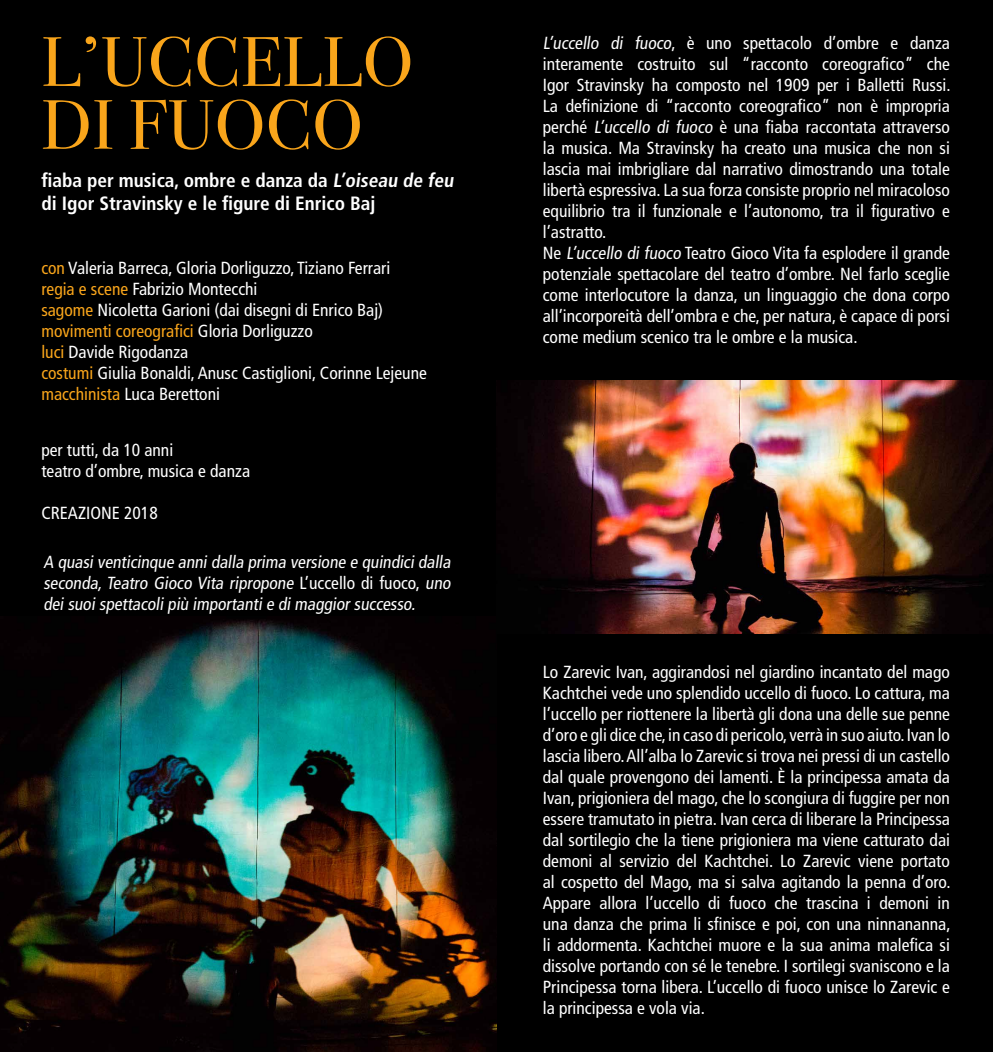
<style>
.page{position:relative;width:993px;height:1052px;background:#fff}
.page>*{position:absolute;margin:0;border:0;box-sizing:border-box;transform-origin:0 0}
.t1{font:70px "Bodoni Svty Two SCITCTT";letter-spacing:.01em;color:#f9a51b}
.t2{font:700 condensed 19.25px "Frutiger LT Std";color:#fff}
.t3{font:condensed 17.5px/21px "Frutiger LT Std";color:#fff;text-align:justify}
.t4{font:condensed 17.5px "Frutiger LT Std";color:#f9a51b}
.s1{color:#f9a51b}
.s2{color:#fff}
</style>
<div class="page">
<div style="left:496px;top:0;width:496px;height:1052px;background:#000"></div>
<div style="left:0;top:0;width:496px;height:1052px;background:#000"></div>
<img style="left:0;top:619px;width:496px;height:433px">
<img style="left:518px;top:381px;width:474px;height:253px">
<p class="t1" style="left:41px;top:20px;width:373px">L’UCCELLO</p>
<p class="t1" style="left:41px;top:83px;width:323px">DI FUOCO</p>
<p class="t2" style="left:41px;top:169px;width:416px">fiaba per musica, ombre e danza da L’oiseau de feu</p>
<p class="t2" style="left:41px;top:192px;width:335px">di Igor Stravinsky e le figure di Enrico Baj</p>
<p class="t3" style="left:41px;top:258px;width:350px"><span class="s1">con</span> Valeria Barreca, Gloria Dorliguzzo, Tiziano Ferrari</p>
<p class="t3" style="left:41px;top:279px;width:217px"><span class="s1">regia e scene</span> Fabrizio Montecchi</p>
<p class="t3" style="left:41px;top:300px;width:343px"><span class="s1">sagome</span> Nicoletta Garioni (dai disegni di Enrico Baj)</p>
<p class="t4" style="left:41px;top:321px;width:273px">movimenti coreografici <span class="s2">Gloria Dorliguzzo</span></p>
<p class="t3" style="left:41px;top:342px;width:148px"><span class="s1">luci</span> Davide Rigodanza</p>
<p class="t3" style="left:41px;top:363px;width:387px"><span class="s1">costumi</span> Giulia Bonaldi, Anusc Castiglioni, Corinne Lejeune</p>
<p class="t3" style="left:41px;top:384px;width:180px"><span class="s1">macchinista</span> Luca Berettoni</p>
<p class="t3" style="left:41px;top:440px;width:133px">per tutti, da 10 anni</p>
<p class="t3" style="left:41px;top:461px;width:210px">teatro d’ombre, musica e danza</p>
<p class="t3" style="left:41px;top:503px;width:118px">CREAZIONE 2018</p>
<p class="t3" style="left:43px;top:551px;width:411px">A quasi venticinque anni dalla prima versione e quindici dalla seconda, Teatro Gioco Vita ripropone L’ u c c e l l o d i f u o c o, uno dei suoi spettacoli più importanti e di maggior successo.</p>
<p class="t3" style="left:542px;top:33px;width:409px">L’uccello di fuoco, è uno spettacolo d’ombre e danza interamente costruito sul “racconto coreografico” che Igor Stravinsky ha composto nel 1909 per i Balletti Russi.<br>La definizione di “racconto coreografico” non è impropria perché L’uccello di fuoco è una fiaba raccontata attraverso la musica. Ma Stravinsky ha creato una musica che non si lascia mai imbrigliare dal narrativo dimostrando una totale libertà espressiva. La sua forza consiste proprio nel miracoloso equilibrio tra il funzionale e l’autonomo, tra il figurativo e l’astratto.</p>
<p class="t3" style="left:542px;top:243px;width:408px">Ne L’uccello di fuoco Teatro Gioco Vita fa esplodere il grande potenziale spettacolare del teatro d’ombre. Nel farlo sceglie come interlocutore la danza, un linguaggio che dona corpo all’incorporeità dell’ombra e che, per natura, è capace di porsi come medium scenico tra le ombre e la musica.</p>
<p class="t3" style="left:542px;top:661px;width:409px">Lo Zarevic Ivan, aggirandosi nel giardino incantato del mago Kachtchei vede uno splendido uccello di fuoco. Lo cattura, ma l’uccello per riottenere la libertà gli dona una delle sue penne d’oro e gli dice che, in caso di pericolo, verrà in suo aiuto. Ivan lo lascia libero. All’alba lo Zarevic si trova nei pressi di un castello dal quale provengono dei lamenti. È la principessa amata da Ivan, prigioniera del mago, che lo scongiura di fuggire per non essere tramutato in pietra. Ivan cerca di liberare la Principessa dal sortilegio che la tiene prigioniera ma viene catturato dai demoni al servizio del Kachtchei. Lo Zarevic viene portato al cospetto del Mago, ma si salva agitando la penna d’oro.<br>Appare allora l’uccello di fuoco che trascina i demoni in una danza che prima li sfinisce e poi, con una ninnananna, li addormenta. Kachtchei muore e la sua anima malefica si dissolve portando con sé le tenebre. I sortilegi svaniscono e la Principessa torna libera. L’uccello di fuoco unisce lo Zarevic e la principessa e vola via.</p>
</div>
